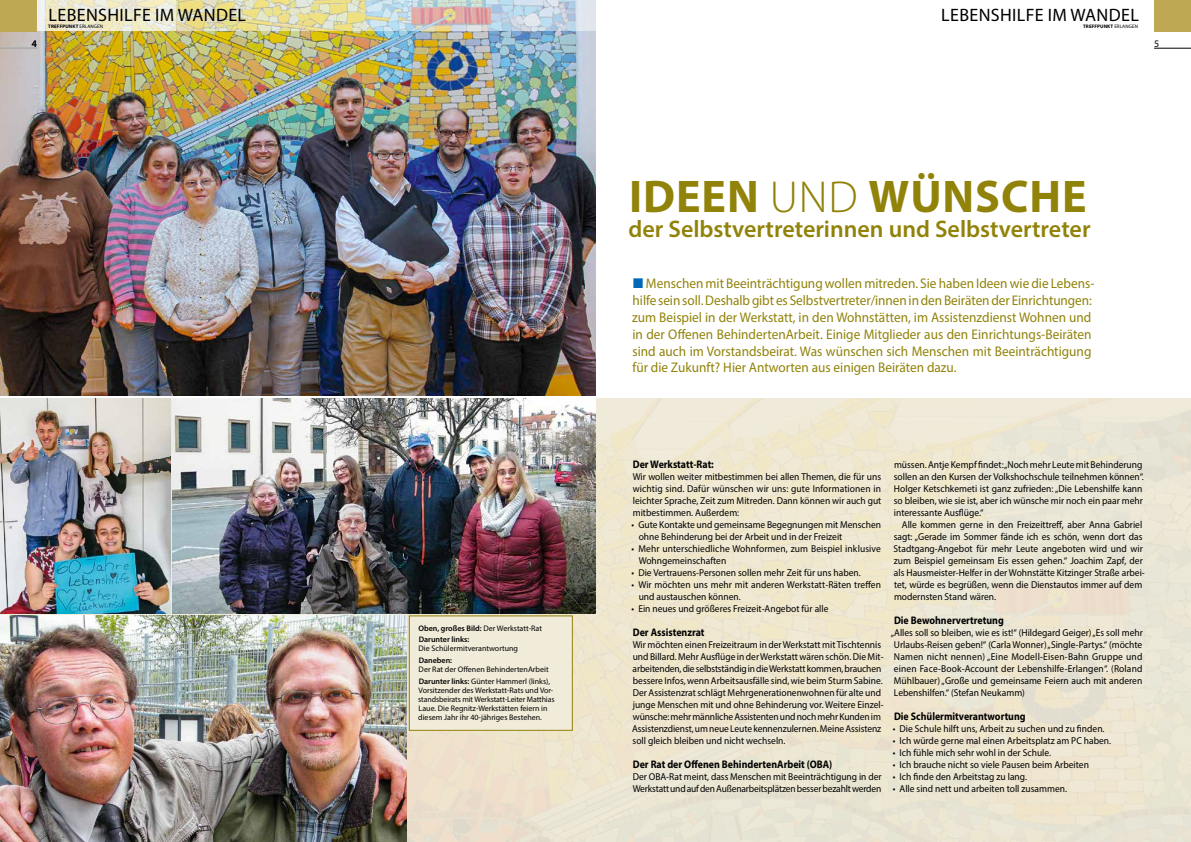
<style>
.page{position:relative;width:1191px;height:842px;background:#fff}
.page>*{position:absolute;margin:0;border:0;box-sizing:border-box;transform-origin:0 0}
.t1{font:700 46px "Myriad Pro";letter-spacing:.02em;color:#918209}
.t2{font:600 24px "Myriad Pro";color:#918209}
.t3{font:18px "Myriad Pro";letter-spacing:.02em;color:#000}
.t4{font:14px/16.8px "Myriad Pro";color:#918209;scale:.95 1}
.t5{font:700 11px "Myriad Pro";color:#000;scale:.9 1}
.t6{font:10px/12px "Myriad Pro";color:#000;scale:.95 1}
.t7{font:10px/12px "Myriad Pro";letter-spacing:-.02em;color:#000;scale:.95 1}
.t8{font:10px "Myriad Pro";color:#000}
.t9{font:8px/9px "Myriad Pro";color:#000}
.t10{font:600 8px/11.8px "Myriad Pro";color:#000}
.t11{font:700 5px "Myriad Pro";letter-spacing:.02em;color:#000}
.s1{font-weight:400}
.s2{font-weight:300;font-size:45px}
.s3{font-weight:600}
.s4{color:#0068b4}
</style>
<div class="page">
<img style="left:406px;top:398px;width:785px;height:444px">
<img style="left:0;top:31px;width:595px;height:365px">
<img style="left:0;top:398px;width:171px;height:215px">
<img style="left:173px;top:398px;width:422px;height:215px">
<img style="left:0;top:616px;width:406px;height:226px">
<hr style="left:1154px;top:48px;width:37px;height:1px;background:#000">
<hr style="left:0;top:48px;width:37px;height:1px;background:#fff">
<div style="left:409px;top:616px;width:163px;height:114px;background:#f1ebd9"></div>
<img style="left:176px;top:0;width:420px;height:31px">
<svg style="left:37px;top:0;width:139px;height:31px;background:#eeead1"></svg>
<div style="left:0;top:0;width:37px;height:31px;background:#bea854"></div>
<div style="left:1154px;top:0;width:37px;height:31px;background:#bea854"></div>
<h3 class="t3" style="left:49px;top:4px;width:199px">LEBENSHILFE IM WANDEL</h3>
<h3 class="t3" style="left:941px;top:4px;width:199px">LEBENSHILFE IM WANDEL</h3>
<p class="t11" style="left:48px;top:23px;width:56px">TREFFPUNKT <span class="s1">ERLANGEN</span></p>
<p class="t11" style="left:1083px;top:23px;width:56px">TREFFPUNKT <span class="s1">ERLANGEN</span></p>
<p class="t8" style="left:32px;top:38px;width:7px">4</p>
<p class="t8" style="left:1154px;top:38px;width:7px">5</p>
<h1 class="t1" style="left:629px;top:166px;width:459px">IDEEN <span class="s2">UND</span> WÜNSCHE</h1>
<h2 class="t2" style="left:628px;top:213px;width:463px">der Selbstvertreterinnen und Selbstvertreter</h2>
<p class="t10" style="left:418px;top:622px;width:125px">Oben, großes Bild: <span class="s1">Der Werkstatt-Rat<br></span>Darunter links:</p>
<p class="t9" style="left:418px;top:644px;width:101px">Die Schülermitverantwortung</p>
<p class="t10" style="left:419px;top:654px;width:35px">Daneben:</p>
<p class="t9" style="left:418px;top:664px;width:133px;line-height:11.8px">Der Rat der Offenen BehindertenArbeit<br><span class="s3">Darunter links:</span> Günter Hammerl (links),</p>
<p class="t9" style="left:418px;top:686px;width:138px">Vorsitzender des Werkstatt-Rats und Vor&shy;standsbeirats mit Werkstatt-Leiter Matthias Laue. Die Regnitz-Werkstätten feiern in diesem Jahr ihr 40-jähriges Bestehen.</p>
<p class="t4" style="left:632px;top:275px;width:488px"><span class="s4">■</span> Menschen mit Beeinträchtigung wollen mitreden. Sie haben Ideen wie die Lebens&shy;hilfe sein soll. Deshalb gibt es Selbstvertreter/innen in den Beiräten der Einrichtungen: zum Beispiel in der Werkstatt, in den Wohnstätten, im Assistenzdienst Wohnen und in der Offenen BehindertenArbeit. Einige Mitglieder aus den Einrichtungs-Beiräten sind auch im Vorstandsbeirat. Was wünschen sich Menschen mit Beeinträchtigung für die Zukunft? Hier Antworten aus einigen Beiräten dazu.</p>
<p class="t5" style="left:633px;top:457px;width:92px">Der Werkstatt-Rat:</p>
<p class="t6" style="left:632px;top:470px;width:263px;text-align:justify">Wir wollen weiter mitbestimmen bei allen Themen, die für uns wichtig sind. Dafür wünschen wir uns: gute Informationen in leichter Sprache, Zeit zum Mitreden. Dann können wir auch gut mitbestimmen. Außerdem:</p>
<p class="t6" style="left:639px;top:518px;width:257px;text-indent:-7px">• Gute Kontakte und gemeinsame Begegnungen mit Menschen ohne Behinderung bei der Arbeit und in der Freizeit</p>
<p class="t6" style="left:638px;top:542px;width:256px;text-indent:-7px">• Mehr unterschiedliche Wohnformen, zum Beispiel inklusive<br>Wohngemeinschaften</p>
<p class="t6" style="left:631px;top:566px;width:243px">• Die Vertrauens-Personen sollen mehr Zeit für uns haben.</p>
<p class="t6" style="left:638px;top:578px;width:256px;text-indent:-7px">• Wir möchten uns mehr mit anderen Werkstatt-Räten treffen und austauschen können.</p>
<p class="t6" style="left:631px;top:602px;width:209px">• Ein neues und größeres Freizeit-Angebot für alle</p>
<p class="t5" style="left:633px;top:625px;width:81px">Der Assistenzrat</p>
<p class="t6" style="left:632px;top:638px;width:266px">Wir möchten einen Freizeitraum in der Werkstatt mit Tischtennis und Billard. Mehr Ausflüge in der Werkstatt wären schön. Die Mit&shy;arbeitenden, die selbstständig in die Werkstatt kommen, brauchen bessere Infos, wenn Arbeitsausfälle sind, wie beim Sturm Sabine.<br>Der Assistenzrat schlägt Mehrgenerationenwohnen für alte und junge Menschen mit und ohne Behinderung vor. Weitere Einzel&shy;wünsche: mehr männliche Assistenten und noch mehr Kunden im Assistenzdienst, um neue Leute kennenzulernen. Meine Assistenz soll gleich bleiben und nicht wechseln.</p>
<p class="t5" style="left:633px;top:757px;width:223px">Der Rat der Offenen BehindertenArbeit (OBA)</p>
<p class="t7" style="left:632px;top:770px;width:263px">Der OBA-Rat meint, dass Menschen mit Beeinträchtigung in der<br>Werkstatt und auf den Außenarbeitsplätzen besser bezahlt werden</p>
<p class="t6" style="left:893px;top:458px;width:265px">müssen. Antje Kempf findet: „Noch mehr Leute mit Behinderung sollen an den Kursen der Volkshochschule teilnehmen können“.<br>Holger Ketschkemeti ist ganz zufrieden: „Die Lebenshilfe kann so bleiben, wie sie ist, aber ich wünsche mir noch ein paar mehr interessante Ausflüge.“</p>
<p class="t6" style="left:893px;top:518px;width:266px;text-indent:8px">Alle kommen gerne in den Freizeittreff, aber Anna Gabriel sagt: „Gerade im Sommer fände ich es schön, wenn dort das Stadtgang-Angebot für mehr Leute angeboten wird und wir zum Beispiel gemeinsam Eis essen gehen.“ Joachim Zapf, der als Hausmeister-Helfer in der Wohnstätte Kitzinger Straße arbei&shy;tet, würde es begrüßen, wenn die Dienstautos immer auf dem modernsten Stand wären.</p>
<p class="t5" style="left:894px;top:613px;width:123px">Die Bewohnervertretung</p>
<p class="t6" style="left:894px;top:626px;width:263px;text-align:justify;text-indent:-3px">„Alles soll so bleiben, wie es ist!“ (Hildegard Geiger) „Es soll mehr Urlaubs-Reisen geben!“ (Carla Wonner) „Single-Partys.“ (möchte Namen nicht nennen) „Eine Modell-Eisen-Bahn Gruppe und einen Face-Book-Account der Lebenshilfe-Erlangen“. (Roland Mühlbauer) „Große und gemeinsame Feiern auch mit anderen Lebenshilfen.“ (Stefan Neukamm)</p>
<p class="t5" style="left:894px;top:709px;width:148px">Die Schülermitverantwortung</p>
<p class="t6" style="left:893px;top:722px;width:224px">• Die Schule hilft uns, Arbeit zu suchen und zu finden.</p>
<p class="t6" style="left:893px;top:734px;width:231px">• Ich würde gerne mal einen Arbeitsplatz am PC haben.</p>
<p class="t6" style="left:893px;top:746px;width:168px">• Ich fühle mich sehr wohl in der Schule.</p>
<p class="t6" style="left:893px;top:758px;width:208px">• Ich brauche nicht so viele Pausen beim Arbeiten</p>
<p class="t6" style="left:893px;top:770px;width:143px">• Ich finde den Arbeitstag zu lang.</p>
<p class="t6" style="left:893px;top:782px;width:185px">• Alle sind nett und arbeiten toll zusammen.</p>
</div>
